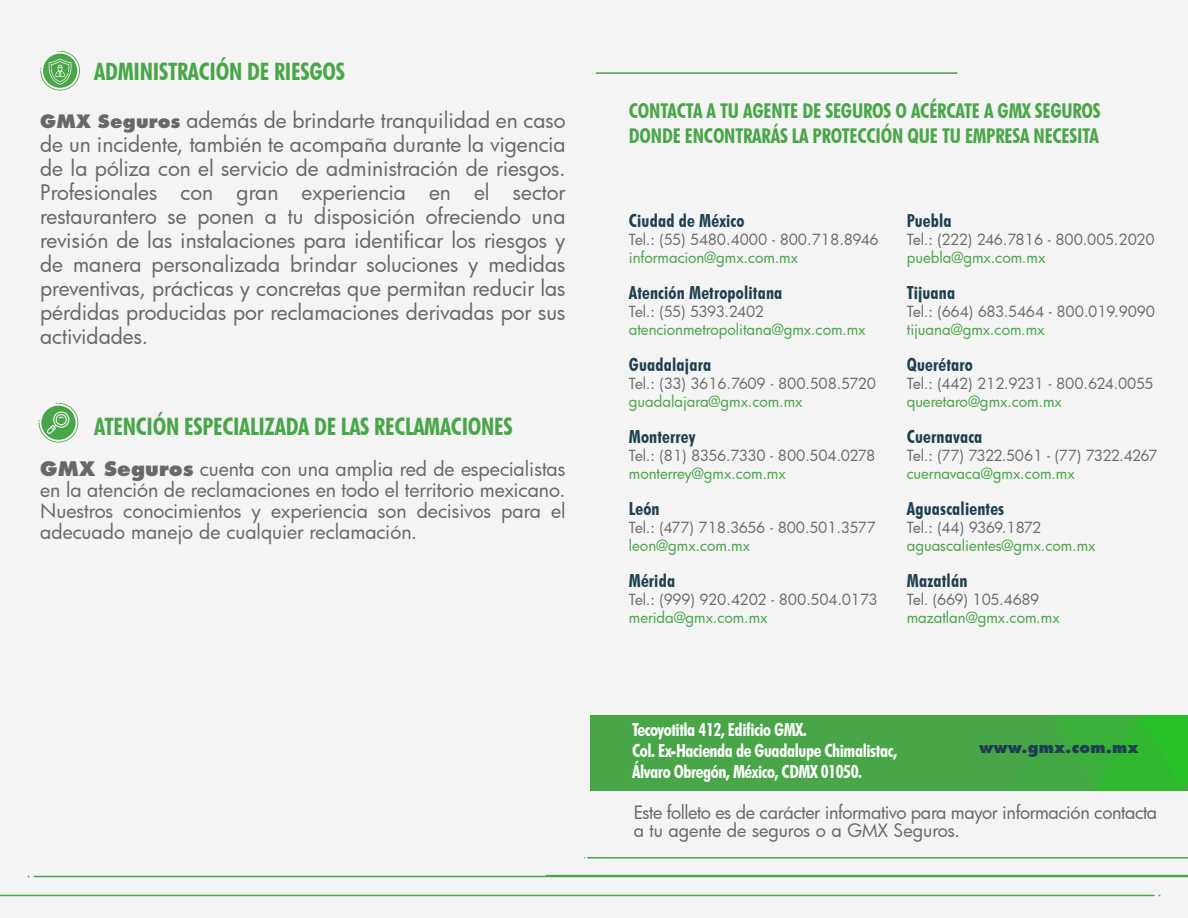
<style>
.page{position:relative;width:1188px;height:918px;background:#f4f4f4}
.page>*{position:absolute;margin:0;border:0;box-sizing:border-box;transform-origin:0 0}
.t1{font:700 condensed 24px "Futura BT";letter-spacing:-.01em;color:#48a648}
.t2{font:21px/24px "Futura";letter-spacing:-.005em;color:#686868;text-align:justify}
.t3{font:700 condensed 20.4px/24.5px "Futura BT";letter-spacing:-.01em;color:#48a648}
.t4{font:19.5px/21px "Futura";color:#686868;text-align:justify}
.t5{font:700 condensed 18px "Futura BT";letter-spacing:.01em;color:#1e3f50}
.t6{font:700 condensed 18px/21px "Futura BT";letter-spacing:-.025em;color:#fff}
.t7{font:18px/18px "Futura";letter-spacing:-.02em;color:#686868}
.t8{font:15px "Futura";letter-spacing:-.025em;color:#686868}
.t9{font:15px "Futura";color:#48a548}
.t10{font:15px "Futura";letter-spacing:-.05em;color:#686868}
.t11{font:15px "Futura";letter-spacing:-.055em;color:#686868}
.t12{font:800 15px "Futura";letter-spacing:.01em;color:#1e3f50}
.s1{font-weight:800;font-size:18px}
.s2{font-weight:800}
</style>
<div class="page">
<svg style="left:40px;top:51px;width:40px;height:40px"></svg>
<hr style="left:0;top:895px;width:1154px;height:1px;background:#48a648">
<hr style="left:34px;top:876px;width:1154px;height:1px;background:#48a648">
<svg style="left:39px;top:403px;width:39px;height:40px"></svg>
<div style="left:590px;top:715px;width:598px;height:76px;background:#48a648"></div>
<svg style="left:1052px;top:715px;width:136px;height:76px"></svg>
<hr style="left:596px;top:72px;width:361px;height:2px;background:#48a648">
<hr style="left:546px;top:875px;width:642px;height:1px;background:#48a648">
<hr style="left:588px;top:857px;width:600px;height:2px;background:#48a648">
<p class="t1" style="left:94px;top:57px;width:252px">ADMINISTRACIÓN DE RIESGOS</p>
<p class="t2" style="left:40px;top:108px;width:527px"><span class="s1">GMX Seguros</span> además de brindarte tranquilidad en caso de un incidente, también te acompaña durante la vigencia de la póliza con el servicio de administración de riesgos.<br>Profesionales con gran experiencia en el sector restaurantero se ponen a tu disposición ofreciendo una revisión de las instalaciones para identificar los riesgos y de manera personalizada brindar soluciones y medidas preventivas, prácticas y concretas que permitan reducir las pérdidas producidas por reclamaciones derivadas por sus actividades.</p>
<p class="t1" style="left:94px;top:412px;width:420px">ATENCIÓN ESPECIALIZADA DE LAS RECLAMACIONES</p>
<p class="t4" style="left:40px;top:458px;width:527px"><span class="s2">GMX Seguros</span> cuenta con una amplia red de especialistas en la atención de reclamaciones en todo el territorio mexicano.<br>Nuestros conocimientos y experiencia son decisivos para el adecuado manejo de cualquier reclamación.</p>
<p class="t3" style="left:629px;top:99px;width:473px">CONTACTA A TU AGENTE DE SEGUROS O ACÉRCATE A GMX SEGUROS<br>DONDE ENCONTRARÁS LA PROTECCIÓN QUE TU EMPRESA NECESITA</p>
<p class="t5" style="left:629px;top:209px;width:117px">Ciudad de México</p>
<p class="t8" style="left:629px;top:229px;width:251px">Tel.: (55) 5480.4000 - 800.718.8946</p>
<p class="t9" style="left:629px;top:247px;width:171px">informacion@gmx.com.mx</p>
<p class="t5" style="left:629px;top:281px;width:155px">Atención Metropolitana</p>
<p class="t10" style="left:629px;top:301px;width:137px">Tel.: (55) 5393.2402</p>
<p class="t9" style="left:629px;top:319px;width:238px">atencionmetropolitana@gmx.com.mx</p>
<p class="t5" style="left:629px;top:353px;width:84px">Guadalajara</p>
<p class="t8" style="left:629px;top:373px;width:249px">Tel.: (33) 3616.7609 - 800.508.5720</p>
<p class="t9" style="left:629px;top:391px;width:175px">guadalajara@gmx.com.mx</p>
<p class="t5" style="left:629px;top:425px;width:68px">Monterrey</p>
<p class="t8" style="left:629px;top:445px;width:248px">Tel.: (81) 8356.7330 - 800.504.0278</p>
<p class="t9" style="left:629px;top:463px;width:159px">monterrey@gmx.com.mx</p>
<p class="t5" style="left:629px;top:497px;width:32px">León</p>
<p class="t8" style="left:629px;top:517px;width:249px">Tel.: (477) 718.3656 - 800.501.3577</p>
<p class="t9" style="left:629px;top:535px;width:123px">leon@gmx.com.mx</p>
<p class="t5" style="left:629px;top:569px;width:48px">Mérida</p>
<p class="t8" style="left:629px;top:589px;width:250px">Tel.: (999) 920.4202 - 800.504.0173</p>
<p class="t9" style="left:629px;top:607px;width:140px">merida@gmx.com.mx</p>
<p class="t5" style="left:907px;top:209px;width:46px">Puebla</p>
<p class="t8" style="left:907px;top:229px;width:250px">Tel.: (222) 246.7816 - 800.005.2020</p>
<p class="t9" style="left:907px;top:247px;width:140px">puebla@gmx.com.mx</p>
<p class="t5" style="left:907px;top:281px;width:50px">Tijuana</p>
<p class="t8" style="left:907px;top:301px;width:250px">Tel.: (664) 683.5464 - 800.019.9090</p>
<p class="t9" style="left:907px;top:319px;width:139px">tijuana@gmx.com.mx</p>
<p class="t5" style="left:907px;top:353px;width:68px">Querétaro</p>
<p class="t8" style="left:907px;top:373px;width:249px">Tel.: (442) 212.9231 - 800.624.0055</p>
<p class="t9" style="left:907px;top:391px;width:157px">queretaro@gmx.com.mx</p>
<p class="t5" style="left:907px;top:425px;width:77px">Cuernavaca</p>
<p class="t10" style="left:907px;top:445px;width:252px">Tel.: (77) 7322.5061 - (77) 7322.4267</p>
<p class="t9" style="left:907px;top:463px;width:170px">cuernavaca@gmx.com.mx</p>
<p class="t5" style="left:907px;top:497px;width:99px">Aguascalientes</p>
<p class="t11" style="left:907px;top:517px;width:136px">Tel.: (44) 9369.1872</p>
<p class="t9" style="left:907px;top:535px;width:190px">aguascalientes@gmx.com.mx</p>
<p class="t5" style="left:907px;top:569px;width:62px">Mazatlán</p>
<p class="t8" style="left:907px;top:589px;width:134px">Tel. (669) 105.4689</p>
<p class="t9" style="left:907px;top:607px;width:154px">mazatlan@gmx.com.mx</p>
<p class="t6" style="left:632px;top:719px;width:266px">Tecoyotitla 412, Edificio GMX.<br>Col. Ex-Hacienda de Guadalupe Chimalistac,<br>Álvaro Obregón, México, CDMX 01050.</p>
<p class="t12" style="left:979px;top:738px;width:161px">www.gmx.com.mx</p>
<p class="t7" style="left:634px;top:804px;width:525px">Este folleto es de carácter informativo para mayor información contacta a tu agente de seguros o a GMX Seguros.</p>
</div>
